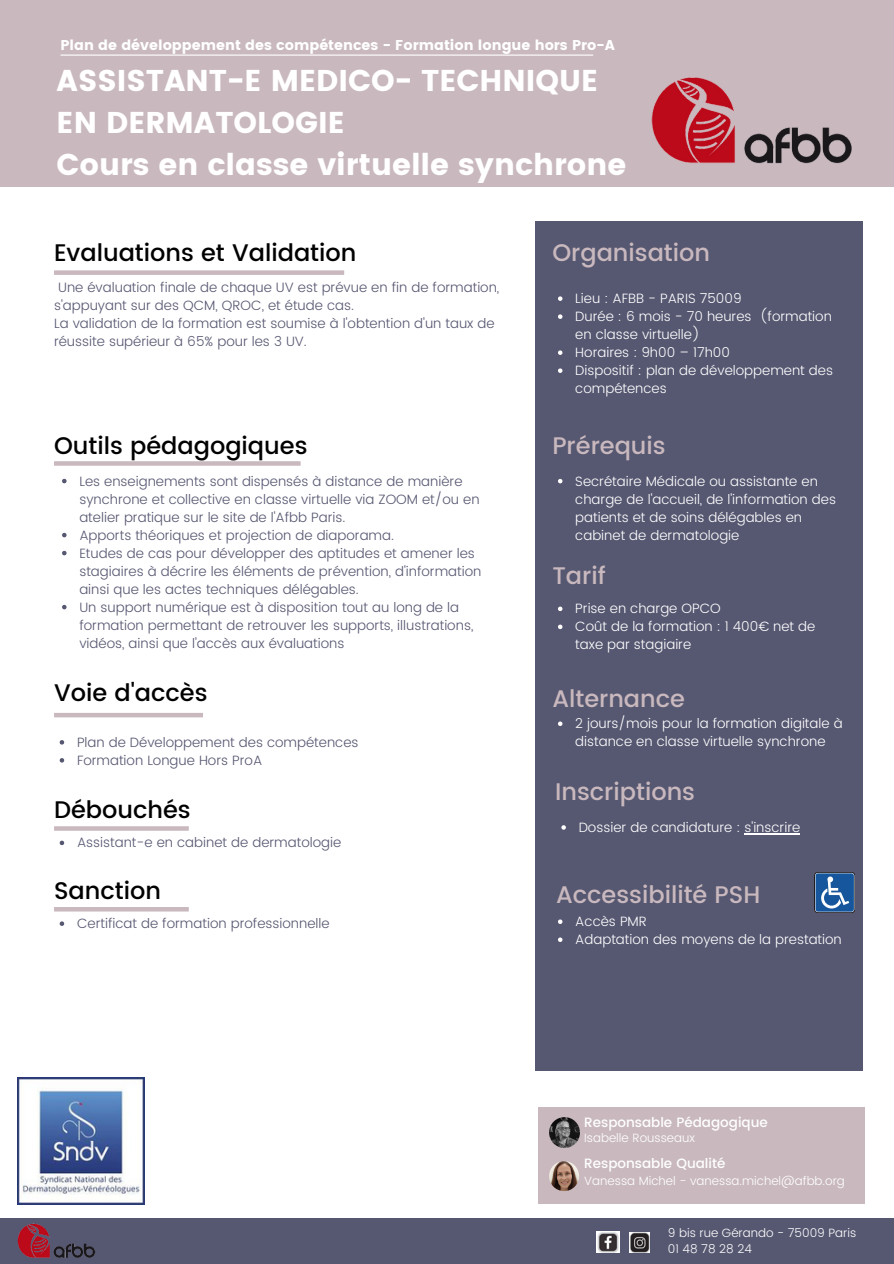
<style>
.page{position:relative;width:894px;height:1264px;background:#fff}
.page>*{position:absolute;margin:0;border:0;box-sizing:border-box;transform-origin:0 0}
.t1{font:30px/41.7px "Poppins";color:#fff}
.t2{font:500 24px "Poppins";color:#000}
.t3{font:500 24px "Poppins";color:#c9b9be}
.t4{font:14.25px "Poppins";color:#fff}
.t5{font:300 13.5px/18px "Poppins";color:#565771}
.t6{font:300 13.5px/18px "Poppins";color:#fff}
.t7{font:500 13.5px "Poppins";color:#fff}
.t8{font:300 12px "Poppins";color:#fff}
</style>
<div class="page">
<div style="left:0;top:0;width:893px;height:187px;background:#c9b9be"></div>
<div style="left:535px;top:221px;width:328px;height:849px;background:#565771"></div>
<hr style="left:61px;top:55px;width:532px;height:1px;background:#fff">
<img style="left:651px;top:77px;width:201px;height:87px">
<div style="left:538px;top:1107px;width:326px;height:96px;background:#c9b9be"></div>
<img style="left:549px;top:1161px;width:30px;height:30px;border-radius:50%">
<img style="left:549px;top:1117px;width:31px;height:30px;border-radius:50%">
<div style="left:0;top:1218px;width:893px;height:45px;background:#565771"></div>
<img style="left:18px;top:1223px;width:77px;height:35px">
<img style="left:596px;top:1231px;width:23px;height:21px">
<img style="left:629px;top:1232px;width:20px;height:20px">
<div style="left:54px;top:270px;width:290px;height:5px;background:#c9b9be"></div>
<div style="left:54px;top:461px;width:246px;height:5px;background:#c9b9be"></div>
<hr style="left:54px;top:713px;width:149px;height:4px;background:#c9b9be">
<svg style="left:54px;top:826px;width:135px;height:4px"></svg>
<svg style="left:558px;top:296px;width:4px;height:5px"></svg>
<svg style="left:558px;top:314px;width:4px;height:5px"></svg>
<svg style="left:558px;top:350px;width:4px;height:5px"></svg>
<svg style="left:558px;top:368px;width:4px;height:5px"></svg>
<svg style="left:558px;top:479px;width:4px;height:4px"></svg>
<svg style="left:60px;top:740px;width:4px;height:4px"></svg>
<svg style="left:60px;top:758px;width:4px;height:4px"></svg>
<svg style="left:558px;top:606px;width:4px;height:5px"></svg>
<svg style="left:558px;top:624px;width:4px;height:5px"></svg>
<svg style="left:558px;top:721px;width:4px;height:5px"></svg>
<svg style="left:60px;top:840px;width:4px;height:5px"></svg>
<svg style="left:561px;top:825px;width:4px;height:4px"></svg>
<hr style="left:744px;top:833px;width:56px;height:1px;background:#fff">
<img style="left:18px;top:1077px;width:127px;height:127px">
<hr style="left:54px;top:907px;width:135px;height:4px;background:#c9b9be">
<svg style="left:60px;top:921px;width:4px;height:4px"></svg>
<svg style="left:62px;top:479px;width:5px;height:4px"></svg>
<svg style="left:62px;top:533px;width:5px;height:4px"></svg>
<svg style="left:62px;top:551px;width:5px;height:4px"></svg>
<svg style="left:62px;top:605px;width:5px;height:4px"></svg>
<div style="left:814px;top:872px;width:40px;height:40px;border:1px solid #231f20;border-radius:4px"></div>
<div style="left:815px;top:873px;width:38px;height:38px;background:#15569c;border-radius:3px"></div>
<svg style="left:821px;top:876px;width:27px;height:32px"></svg>
<svg style="left:558px;top:919px;width:4px;height:5px"></svg>
<svg style="left:558px;top:937px;width:4px;height:5px"></svg>
<p class="t4" style="left:61px;top:37px;width:555px">Plan de développement des compétences - Formation longue hors Pro-A</p>
<p class="t1" style="left:57px;top:60px;width:571px">ASSISTANT-E MEDICO- TECHNIQUE<br>EN DERMATOLOGIE<br>Cours en classe virtuelle synchrone</p>
<p class="t2" style="left:54px;top:239px;width:304px">Evaluations et Validation</p>
<p class="t5" style="left:54px;top:278px;width:446px;text-indent:4px">Une évaluation finale de chaque UV est prévue en fin de formation, s'appuyant sur des QCM, QROC, et étude cas.<br>La validation de la formation est soumise à l'obtention d'un taux de réussite supérieur à 65% pour les 3 UV.</p>
<h1 class="t2" style="left:54px;top:431px;width:255px">Outils pédagogiques</h1>
<p class="t5" style="left:79px;top:472px;width:401px">Les enseignements sont dispensés à distance de manière synchrone et collective en classe virtuelle via ZOOM et/ou en atelier pratique sur le site de l'Afbb Paris.</p>
<h3 class="t5" style="left:79px;top:526px;width:316px">Apports théoriques et projection de diaporama.</h3>
<p class="t5" style="left:79px;top:544px;width:403px">Etudes de cas pour développer des aptitudes et amener les stagiaires à décrire les éléments de prévention, d'information ainsi que les actes techniques délégables.</p>
<p class="t5" style="left:79px;top:598px;width:395px">Un support numérique est à disposition tout au long de la formation permettant de retrouver les supports, illustrations, vidéos, ainsi que l'accès aux évaluations</p>
<h4 class="t2" style="left:54px;top:679px;width:155px">Voie d'accès</h4>
<h2 class="t5" style="left:77px;top:733px;width:283px">Plan de Développement des compétences</h2>
<p class="t5" style="left:77px;top:751px;width:187px">Formation Longue Hors ProA</p>
<p class="t2" style="left:54px;top:795px;width:138px">Débouchés</p>
<h2 class="t5" style="left:77px;top:833px;width:266px">Assistant-e en cabinet de dermatologie</h2>
<p class="t2" style="left:54px;top:876px;width:108px">Sanction</p>
<h3 class="t5" style="left:77px;top:914px;width:254px">Certificat de formation professionnelle</h3>
<p class="t3" style="left:552px;top:239px;width:159px">Organisation</p>
<h2 class="t6" style="left:575px;top:289px;width:168px">Lieu : AFBB - PARIS 75009</h2>
<p class="t6" style="left:575px;top:307px;width:258px">Durée : 6 mois - 70 heures (formation en classe virtuelle)</p>
<h2 class="t6" style="left:575px;top:343px;width:156px">Horaires : 9h00 – 17h00</h2>
<p class="t6" style="left:575px;top:361px;width:259px">Dispositif : plan de développement des compétences</p>
<p class="t3" style="left:552px;top:431px;width:115px">Prérequis</p>
<h2 class="t6" style="left:575px;top:472px;width:262px">Secrétaire Médicale ou assistante en charge de l'accueil, de l'information des patients et de soins délégables en cabinet de dermatologie</h2>
<h2 class="t3" style="left:552px;top:562px;width:55px">Tarif</h2>
<p class="t6" style="left:575px;top:599px;width:147px">Prise en charge OPCO</p>
<h2 class="t6" style="left:575px;top:617px;width:241px">Coût de la formation : 1 400€ net de taxe par stagiaire</h2>
<p class="t3" style="left:552px;top:684px;width:134px">Alternance</p>
<h2 class="t6" style="left:575px;top:714px;width:269px">2 jours/mois pour la formation digitale à distance en classe virtuelle synchrone</h2>
<p class="t3" style="left:555px;top:777px;width:141px">Inscriptions</p>
<h2 class="t6" style="left:578px;top:818px;width:223px">Dossier de candidature : s'inscrire</h2>
<p class="t3" style="left:556px;top:880px;width:206px">Accessibilité PSH</p>
<p class="t6" style="left:575px;top:912px;width:73px">Accès PMR</p>
<p class="t6" style="left:575px;top:930px;width:268px">Adaptation des moyens de la prestation</p>
<p class="t7" style="left:584px;top:1114px;width:185px">Responsable Pédagogique</p>
<p class="t8" style="left:584px;top:1131px;width:112px">Isabelle Rousseaux</p>
<p class="t7" style="left:584px;top:1155px;width:143px">Responsable Qualité</p>
<h2 class="t8" style="left:584px;top:1173px;width:262px">Vanessa Michel - vanessa.michel@afbb.org</h2>
<p class="t8" style="left:667px;top:1225px;width:190px">9 bis rue Gérando - 75009 Paris</p>
<p class="t8" style="left:667px;top:1241px;width:85px">01 48 78 28 24</p>
</div>
